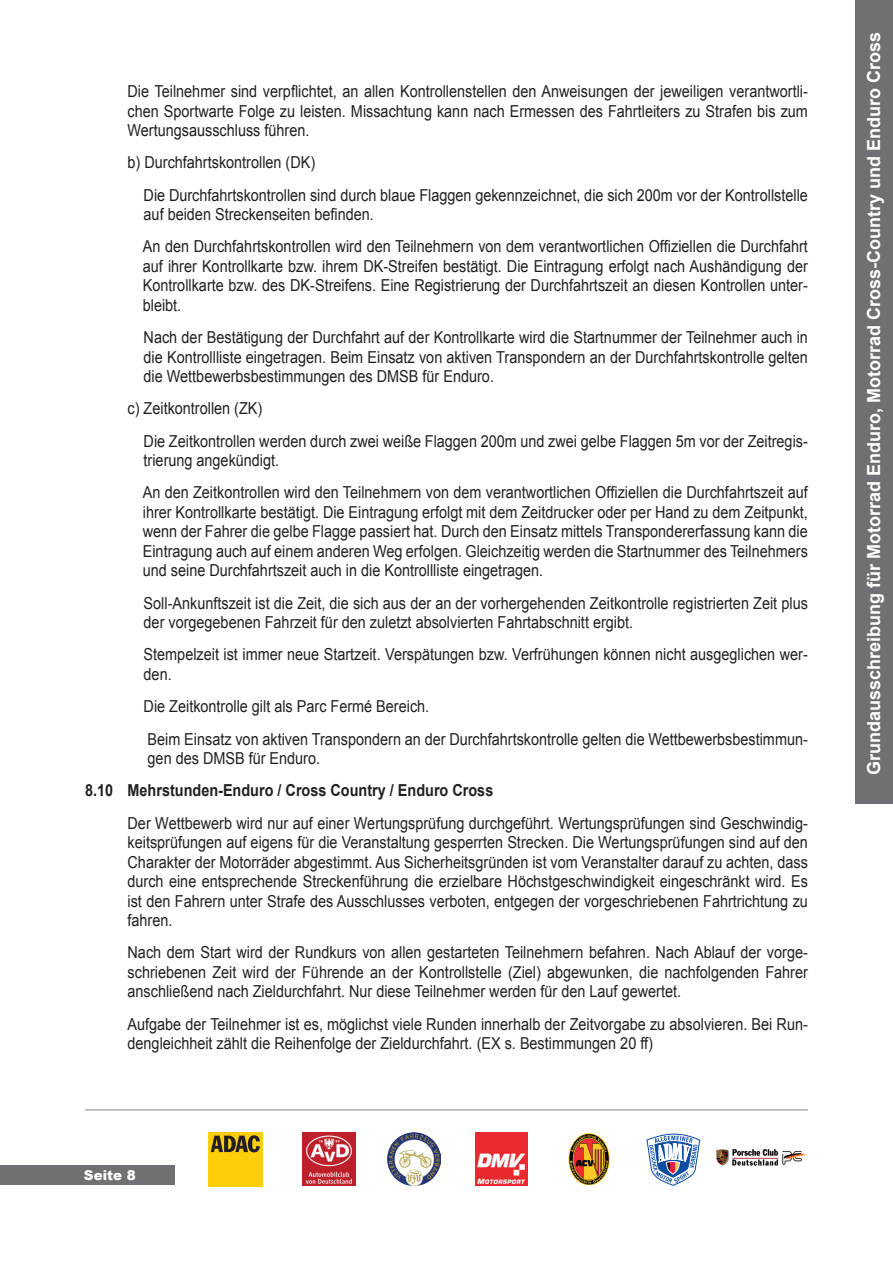
<style>
.page{position:relative;width:893px;height:1263px;background:#fff}
.page>*{position:absolute;margin:0;border:0;box-sizing:border-box;transform-origin:0 0}
.t1{font:700 18px "Arial";color:#fff}
.t2{font:16.5px/19.5px "Arial";color:#231f20;scale:.88 1}
.t3{font:700 16.5px "Arial";color:#231f20;scale:.88 1}
.t4{font:900 13.5px "Arial";color:#fff}
</style>
<div class="page">
<div style="left:0;top:1165px;width:174px;height:20px;background:#6f7073"></div>
<div style="left:856px;top:0;width:37px;height:804px;background:#6f7073"></div>
<hr style="left:85px;top:1109px;width:723px;height:1px;background:#808285">
<div style="left:208px;top:1133px;width:54px;height:54px;background:#fece08"></div>
<svg style="left:211px;top:1135px;width:49px;height:17px"></svg>
<img style="left:302px;top:1132px;width:53px;height:54px">
<img style="left:475px;top:1133px;width:53px;height:52px">
<img style="left:388px;top:1132px;width:52px;height:53px">
<img style="left:568px;top:1133px;width:42px;height:51px">
<svg style="left:646px;top:1134px;width:54px;height:52px"></svg>
<img style="left:716px;top:1148px;width:91px;height:18px">
<p class="t2" style="left:128px;top:82px;width:775px;text-align:justify">Die Teilnehmer sind verpflichtet, an allen Kontrollenstellen den Anweisungen der jeweiligen verantwortli&shy;chen Sportwarte Folge zu leisten. Missachtung kann nach Ermessen des Fahrtleiters zu Strafen bis zum Wertungsausschluss führen.</p>
<p class="t2" style="left:144px;top:147px;width:756px;line-height:32.2px;text-indent:-16px">b) Durchfahrtskontrollen (DK)<br>Die Durchfahrtskontrollen sind durch blaue Flaggen gekennzeichnet, die sich 200m vor der Kontrollstelle</p>
<p class="t2" style="left:143px;top:198px;width:757px;line-height:32.2px">auf beiden Streckenseiten befinden.<br>An den Durchfahrtskontrollen wird den Teilnehmern von dem verantwortlichen Offiziellen die Durchfahrt</p>
<p class="t2" style="left:143px;top:256px;width:757px;text-align:justify">auf ihrer Kontrollkarte bzw. ihrem DK-Streifen bestätigt. Die Eintragung erfolgt nach Aushändigung der Kontrollkarte bzw. des DK-Streifens. Eine Registrierung der Durchfahrtszeit an diesen Kontrollen unter&shy;bleibt.</p>
<p class="t2" style="left:144px;top:328px;width:756px;text-align:justify">Nach der Bestätigung der Durchfahrt auf der Kontrollkarte wird die Startnummer der Teilnehmer auch in die Kontrollliste eingetragen. Beim Einsatz von aktiven Transpondern an der Durchfahrtskontrolle gelten die Wettbewerbsbestimmungen des DMSB für Enduro.</p>
<p class="t2" style="left:144px;top:393px;width:756px;line-height:32.2px;text-indent:-16px">c) Zeitkontrollen (ZK)<br>Die Zeitkontrollen werden durch zwei weiße Flaggen 200m und zwei gelbe Flaggen 5m vor der Zeitregis-</p>
<p class="t2" style="left:143px;top:444px;width:757px;line-height:32.2px">trierung angekündigt.<br>An den Zeitkontrollen wird den Teilnehmern von dem verantwortlichen Offiziellen die Durchfahrtszeit auf</p>
<p class="t2" style="left:143px;top:503px;width:757px;text-align:justify">ihrer Kontrollkarte bestätigt. Die Eintragung erfolgt mit dem Zeitdrucker oder per Hand zu dem Zeitpunkt, wenn der Fahrer die gelbe Flagge passiert hat. Durch den Einsatz mittels Transpondererfassung kann die Eintragung auch auf einem anderen Weg erfolgen. Gleichzeitig werden die Startnummer des Teilnehmers und seine Durchfahrtszeit auch in die Kontrollliste eingetragen.</p>
<p class="t2" style="left:144px;top:593px;width:756px">Soll-Ankunftszeit ist die Zeit, die sich aus der an der vorhergehenden Zeitkontrolle registrierten Zeit plus der vorgegebenen Fahrzeit für den zuletzt absolvierten Fahrtabschnitt ergibt.</p>
<p class="t2" style="left:144px;top:645px;width:756px">Stempelzeit ist immer neue Startzeit. Verspätungen bzw. Verfrühungen können nicht ausgeglichen wer&shy;den.</p>
<p class="t2" style="left:144px;top:690px;width:756px;line-height:32.2px">Die Zeitkontrolle gilt als Parc Fermé Bereich.<br>Beim Einsatz von aktiven Transpondern an der Durchfahrtskontrolle gelten die Wettbewerbsbestimmun-</p>
<p class="t2" style="left:148px;top:749px;width:198px">gen des DMSB für Enduro.</p>
<p class="t3" style="left:85px;top:779px;width:465px">8.10 Mehrstunden-Enduro / Cross Country / Enduro Cross</p>
<p class="t2" style="left:128px;top:813px;width:775px;text-align:justify">Der Wettbewerb wird nur auf einer Wertungsprüfung durchgeführt. Wertungsprüfungen sind Geschwindig&shy;keitsprüfungen auf eigens für die Veranstaltung gesperrten Strecken. Die Wertungsprüfungen sind auf den Charakter der Motorräder abgestimmt. Aus Sicherheitsgründen ist vom Veranstalter darauf zu achten, dass durch eine entsprechende Streckenführung die erzielbare Höchstgeschwindigkeit eingeschränkt wird. Es ist den Fahrern unter Strafe des Ausschlusses verboten, entgegen der vorgeschriebenen Fahrtrichtung zu fahren.</p>
<p class="t2" style="left:128px;top:943px;width:775px;text-align:justify">Nach dem Start wird der Rundkurs von allen gestarteten Teilnehmern befahren. Nach Ablauf der vorge&shy;schriebenen Zeit wird der Führende an der Kontrollstelle (Ziel) abgewunken, die nachfolgenden Fahrer anschließend nach Zieldurchfahrt. Nur diese Teilnehmer werden für den Lauf gewertet.</p>
<p class="t2" style="left:128px;top:1014px;width:775px">Aufgabe der Teilnehmer ist es, möglichst viele Runden innerhalb der Zeitvorgabe zu absolvieren. Bei Run&shy;dengleichheit zählt die Reihenfolge der Zieldurchfahrt. (EX s. Bestimmungen 20 ff)</p>
<p class="t4" style="left:84px;top:1165px;width:53px">Seite 8</p>
<p class="t1" style="left:862px;top:775px;width:745px;rotate:-90deg">Grundausschreibung für Motorrad Enduro, Motorrad Cross-Country und Enduro Cross</p>
</div>
